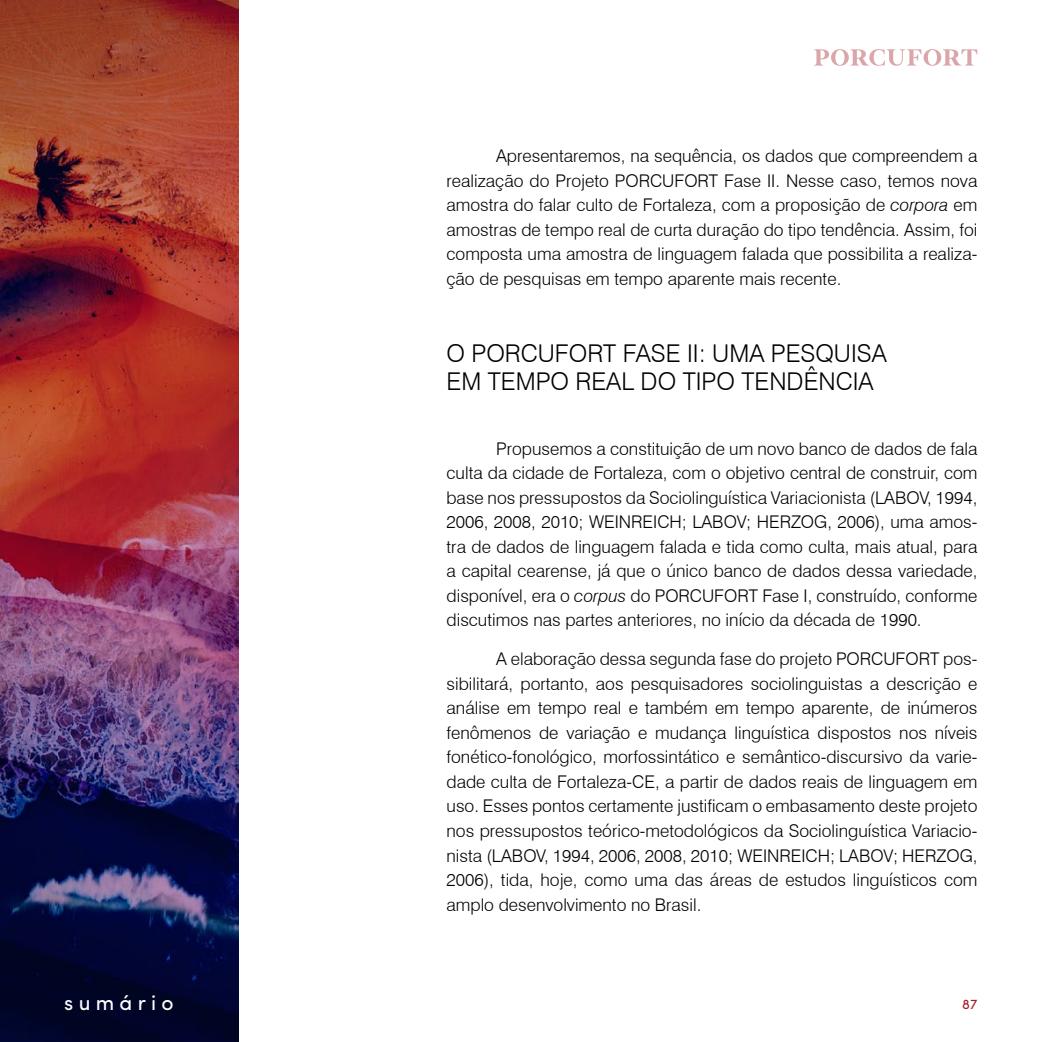
<style>
.page{position:relative;width:1042px;height:1042px;background:#fff}
.page>*{position:absolute;margin:0;border:0;box-sizing:border-box;transform-origin:0 0}
.t1{font:300 24.5px/28px "Swiss 721 BT";color:#000}
.t2{font:21px "Sofia Pro";letter-spacing:.25em;color:#fff}
.t3{font:300 17.5px/24.5px "Swiss 721 BT";color:#000;text-align:justify}
.t4{font:14px "Sofia Pro";color:#a42027}
.s1{font-style:italic}
</style>
<div class="page">
<svg style="left:814px;top:49px;width:163px;height:17px"></svg>
<img style="left:0;top:0;width:238px;height:1042px">
<p class="t3" style="left:446px;top:144px;width:532px;text-indent:50px">Apresentaremos, na sequência, os dados que compreendem a realização do Projeto PORCUFORT Fase II. Nesse caso, temos nova amostra do falar culto de Fortaleza, com a proposição de <span class="s1">corpora</span> em amostras de tempo real de curta duração do tipo tendência. Assim, foi composta uma amostra de linguagem falada que possibilita a realiza&shy;ção de pesquisas em tempo aparente mais recente.</p>
<h1 class="t1" style="left:446px;top:339px;width:442px">O PORCUFORT FASE II: UMA PESQUISA<br>EM TEMPO REAL DO TIPO TENDÊNCIA</h1>
<p class="t3" style="left:446px;top:436px;width:532px;text-indent:50px">Propusemos a constituição de um novo banco de dados de fala culta da cidade de Fortaleza, com o objetivo central de construir, com base nos pressupostos da Sociolinguística Variacionista (LABOV, 1994, 2006, 2008, 2010; WEINREICH; LABOV; HERZOG, 2006), uma amos&shy;tra de dados de linguagem falada e tida como culta, mais atual, para a capital cearense, já que o único banco de dados dessa variedade, disponível, era o <span class="s1">corpus</span> do PORCUFORT Fase I, construído, conforme discutimos nas partes anteriores, no início da década de 1990.</p>
<p class="t3" style="left:446px;top:647px;width:532px;text-indent:50px">A elaboração dessa segunda fase do projeto PORCUFORT pos&shy;sibilitará, portanto, aos pesquisadores sociolinguistas a descrição e análise em tempo real e também em tempo aparente, de inúmeros fenômenos de variação e mudança linguística dispostos nos níveis fonético-fonológico, morfossintático e semântico-discursivo da varie&shy;dade culta de Fortaleza-CE, a partir de dados reais de linguagem em uso. Esses pontos certamente justificam o embasamento deste projeto nos pressupostos teórico-metodológicos da Sociolinguística Variacio&shy;nista (LABOV, 1994, 2006, 2008, 2010; WEINREICH; LABOV; HERZOG, 2006), tida, hoje, como uma das áreas de estudos linguísticos com amplo desenvolvimento no Brasil.</p>
<p class="t2" style="left:64px;top:986px;width:111px">sumário</p>
<p class="t4" style="left:962px;top:993px;width:17px">87</p>
</div>
